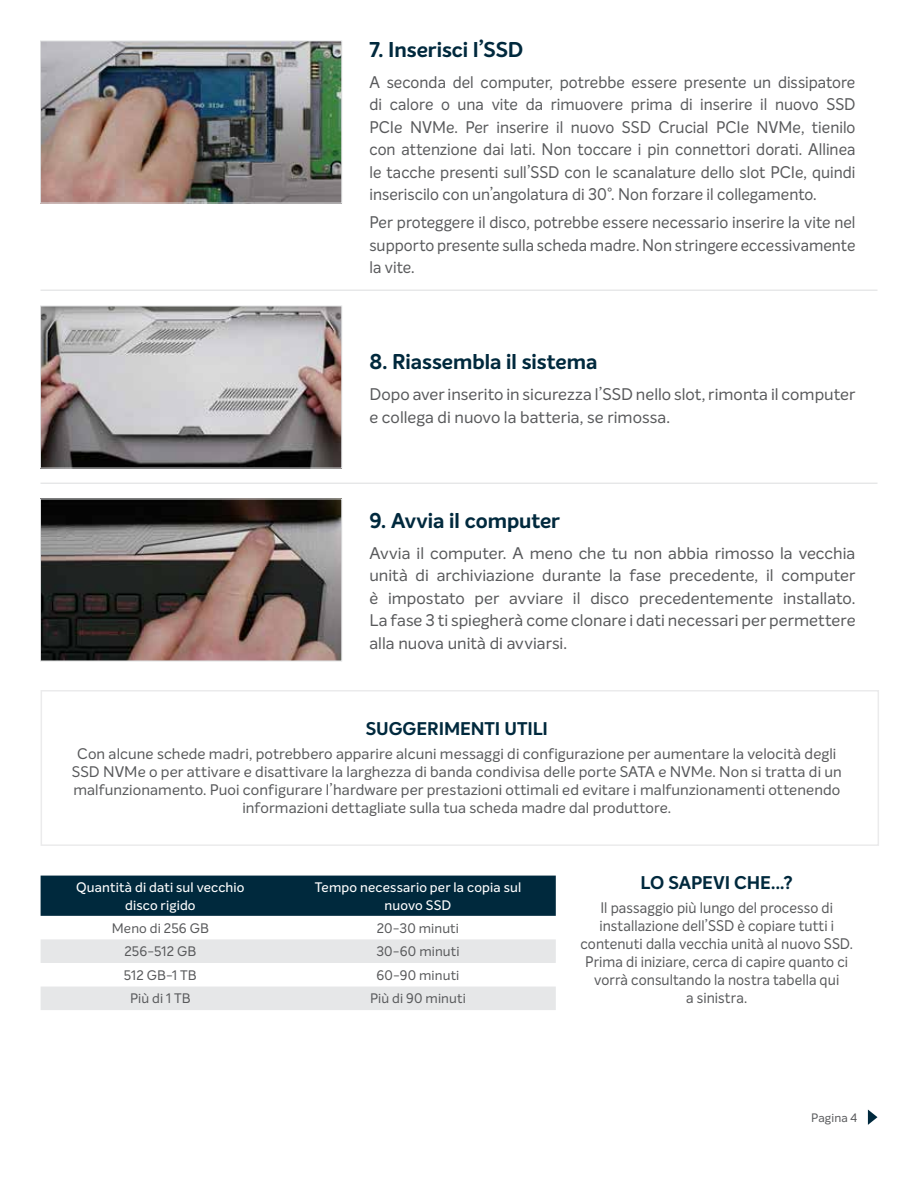
<style>
.page{position:relative;width:918px;height:1188px;background:#fff}
.page>*{position:absolute;margin:0;border:0;box-sizing:border-box;transform-origin:0 0}
.t1{font:700 21px "Intelo";letter-spacing:-.005em;color:#00293d}
.t2{font:700 18px "Intelo Alt";letter-spacing:-.005em;color:#00293d}
.t3{font:16.5px/22.5px "Intelo Alt";color:#58595b;text-align:justify;scale:.95 1}
.t4{font:16.5px/22.5px "Intelo Alt";color:#58595b}
.t5{font:15px/18px "Intelo Alt";letter-spacing:.005em;color:#58595b;text-align:center}
.t6{font:15px/18px "Intelo Alt";letter-spacing:.005em;color:#58595b;text-align:center;scale:.94 1}
.t7{font:13.5px "Intelo Alt";letter-spacing:.01em;color:#58595b}
.t8{font:500 13.5px/18px "Intelo Alt";letter-spacing:.01em;color:#fff;text-align:center}
.t9{font:12px "Intelo Alt";letter-spacing:.015em;color:#58595b}
</style>
<div class="page">
<svg style="left:868px;top:1110px;width:10px;height:15px"></svg>
<img style="left:42px;top:43px;width:298px;height:158px">
<div style="left:40px;top:41px;width:302px;height:162px;border:1px solid #dcddde"></div>
<img style="left:42px;top:308px;width:298px;height:158px">
<div style="left:40px;top:306px;width:302px;height:162px;border:1px solid #dcddde"></div>
<hr style="left:40px;top:483px;width:838px;height:1px;background:#dcddde">
<hr style="left:40px;top:290px;width:838px;height:1px;background:#dcddde">
<img style="left:42px;top:501px;width:298px;height:158px">
<div style="left:40px;top:499px;width:302px;height:162px;border:1px solid #dcddde"></div>
<div style="left:41px;top:690px;width:838px;height:156px;border:2px solid #ebebec"></div>
<div style="left:41px;top:876px;width:515px;height:40px;background:#00293d"></div>
<svg style="left:41px;top:939px;width:515px;height:71px"></svg>
<p class="t1" style="left:369px;top:36px;width:155px">7. Inserisci l’SSD</p>
<p class="t3" style="left:369px;top:71px;width:513px">A seconda del computer, potrebbe essere presente un dissipatore di calore o una vite da rimuovere prima di inserire il nuovo SSD PCIe NVMe. Per inserire il nuovo SSD Crucial PCIe NVMe, tienilo con attenzione dai lati. Non toccare i pin connettori dorati. Allinea le tacche presenti sull’SSD con le scanalature dello slot PCIe, quindi inseriscilo con un’angolatura di 30°. Non forzare il collegamento.</p>
<p class="t3" style="left:369px;top:211px;width:513px">Per proteggere il disco, potrebbe essere necessario inserire la vite nel supporto presente sulla scheda madre. Non stringere eccessivamente la vite.</p>
<p class="t1" style="left:369px;top:348px;width:229px">8. Riassembla il sistema</p>
<p class="t4" style="left:369px;top:383px;width:487px">Dopo aver inserito in sicurezza l’SSD nello slot, rimonta il computer e collega di nuovo la batteria, se rimossa.</p>
<p class="t1" style="left:369px;top:507px;width:192px">9. Avvia il computer</p>
<p class="t4" style="left:369px;top:542px;width:488px;text-align:justify">Avvia il computer. A meno che tu non abbia rimosso la vecchia unità di archiviazione durante la fase precedente, il computer è impostato per avviare il disco precedentemente installato.<br>La fase 3 ti spiegherà come clonare i dati necessari per permettere alla nuova unità di avviarsi.</p>
<p class="t2" style="left:366px;top:717px;width:184px">SUGGERIMENTI UTILI</p>
<p class="t5" style="left:72px;top:745px;width:771px">Con alcune schede madri, potrebbero apparire alcuni messaggi di configurazione per aumentare la velocità degli SSD NVMe o per attivare e disattivare la larghezza di banda condivisa delle porte SATA e NVMe. Non si tratta di un malfunzionamento. Puoi configurare l’hardware per prestazioni ottimali ed evitare i malfunzionamenti ottenendo informazioni dettagliate sulla tua scheda madre dal produttore.</p>
<p class="t8" style="left:76px;top:878px;width:170px">Quantità di dati sul vecchio disco rigido</p>
<p class="t8" style="left:315px;top:878px;width:208px">Tempo necessario per la copia sul nuovo SSD</p>
<p class="t7" style="left:112px;top:920px;width:99px">Meno di 256 GB</p>
<p class="t7" style="left:377px;top:920px;width:84px">20-30 minuti</p>
<p class="t7" style="left:125px;top:943px;width:73px">256-512 GB</p>
<p class="t7" style="left:376px;top:943px;width:85px">30-60 minuti</p>
<p class="t7" style="left:124px;top:967px;width:74px">512 GB-1 TB</p>
<p class="t7" style="left:377px;top:967px;width:84px">60-90 minuti</p>
<p class="t7" style="left:130px;top:990px;width:62px">Più di 1 TB</p>
<p class="t7" style="left:370px;top:990px;width:97px">Più di 90 minuti</p>
<p class="t2" style="left:641px;top:871px;width:154px">LO SAPEVI CHE...?</p>
<p class="t6" style="left:580px;top:899px;width:291px">Il passaggio più lungo del processo di installazione dell’SSD è copiare tutti i contenuti dalla vecchia unità al nuovo SSD.<br>Prima di iniziare, cerca di capire quanto ci vorrà consultando la nostra tabella qui<br>a sinistra.</p>
<p class="t9" style="left:811px;top:1110px;width:48px">Pagina 4</p>
</div>
